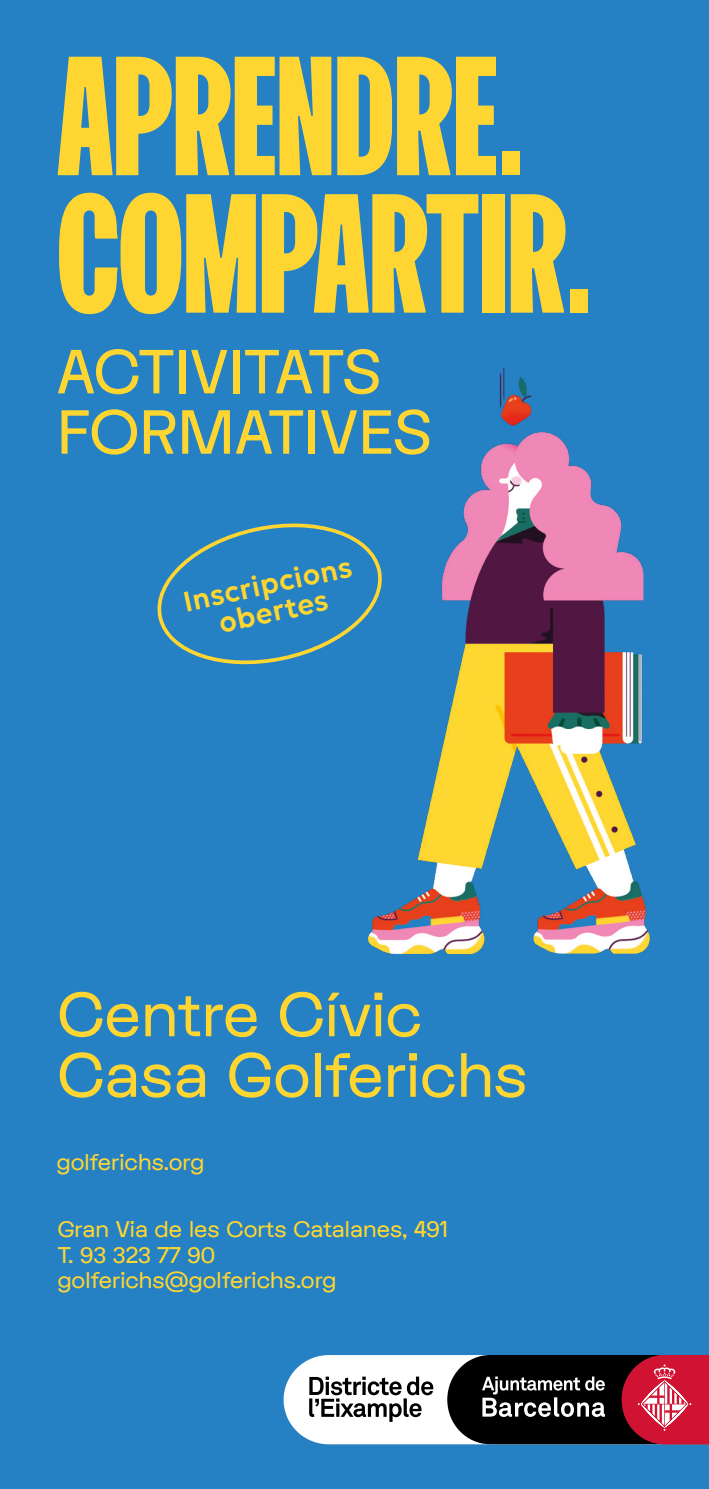
<style>
.page{position:relative;width:709px;height:1489px;background:#fff}
.page>*{position:absolute;margin:0;border:0;box-sizing:border-box;transform-origin:0 0}
.t1{font:162.75px/137.5px "FK Screamer Upright";color:#ffd631}
.t2{font:60.5px/60.5px "FK Display";color:#ffd631}
.t3{font:60.25px/60.2px "FK Display";color:#ffd631}
.t4{font:600 30.75px/27.8px "Volte";color:#ffd631;text-align:center}
.t5{font:22.25px/25.2px "FK Display";color:#ffd631}
</style>
<div class="page">
<div style="left:0;top:0;width:709px;height:1488px;background:#2581c4"></div>
<svg style="left:283px;top:1355px;width:426px;height:89px;background:#876b72"></svg>
<img style="left:367px;top:368px;width:284px;height:587px">
<svg style="left:157px;top:516px;width:230px;height:155px"></svg>
<h1 class="t1" style="left:57px;top:51px;width:536px">APRENDRE.<br>COMPARTIR.</h1>
<h3 class="t3" style="left:57px;top:342px;width:377px">ACTIVITATS<br>FORMATIVES</h3>
<h3 class="t4" style="left:180px;top:587px;width:173px;rotate:-12deg">Inscripcions obertes</h3>
<h2 class="t2" style="left:58px;top:984px;width:471px">Centre Cívic<br>Casa Golferichs</h2>
<p class="t5" style="left:57px;top:1149px;width:149px">golferichs.org</p>
<p class="t5" style="left:58px;top:1216px;width:392px">Gran Via de les Corts Catalanes, 491<br>T. 93 323 77 90 golferichs@golferichs.org</p>
</div>
